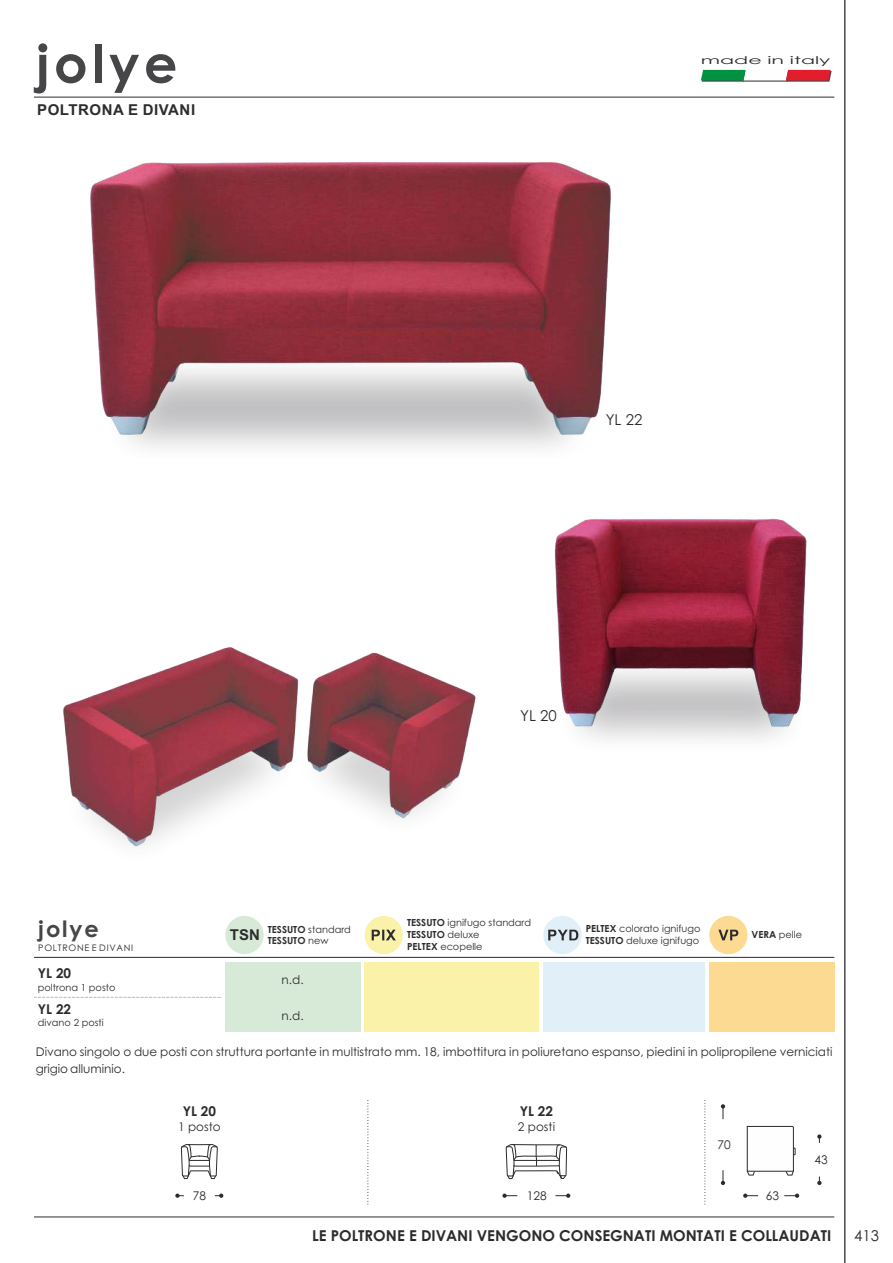
<style>
.page{position:relative;width:893px;height:1263px;background:#fff}
.page>*{position:absolute;margin:0;border:0;box-sizing:border-box;transform-origin:0 0}
.t1{font:700 52.5px "Century Gothic";letter-spacing:.085em;color:#464648}
.t2{font:700 22.5px "Century Gothic";letter-spacing:.085em;color:#464648}
.t3{font:700 15px "Century Gothic";color:#2d2b2d}
.t4{font:700 15px "Arial";letter-spacing:.035em;color:#2d2b2d}
.t5{font:15px "Century Gothic";color:#2d2b2d}
.t6{font:700 13.5px "Century Gothic";color:#2d2b2d}
.t7{font:12px/17.1px "Century Gothic";color:#2d2b2d}
.t8{font:10.65px "Century Gothic";color:#2d2b2d;scale:1.94 1}
.t9{font:9.75px/11.9px "Century Gothic";color:#2d2b2d}
.t10{font:700 9.75px/11.9px "Century Gothic";color:#2d2b2d}
.t11{font:9px "Century Gothic";letter-spacing:.085em;color:#2d2b2d}
.s1{font-weight:700}
.s2{font-weight:400}
</style>
<div class="page">
<hr style="left:844px;top:0;width:1px;height:1263px;background:#2d2b2d">
<hr style="left:34px;top:1217px;width:800px;height:1px;background:#2d2b2d">
<svg style="left:701px;top:70px;width:131px;height:12px"></svg>
<hr style="left:34px;top:97px;width:800px;height:1px;background:#2d2b2d">
<div style="left:225px;top:963px;width:135px;height:34px;background:#d7ead7"></div>
<div style="left:365px;top:963px;width:174px;height:34px;background:#faf2a9"></div>
<div style="left:543px;top:963px;width:162px;height:34px;background:#e1f0f8"></div>
<div style="left:709px;top:963px;width:125px;height:34px;background:#fdda91"></div>
<div style="left:225px;top:916px;width:39px;height:38px;background:#d7ead7;border-radius:19px"></div>
<div style="left:365px;top:916px;width:38px;height:38px;background:#faf2a9;border-radius:19px"></div>
<svg style="left:372px;top:930px;width:24px;height:10px"></svg>
<div style="left:543px;top:916px;width:39px;height:38px;background:#e1f0f8;border-radius:19px"></div>
<svg style="left:548px;top:930px;width:30px;height:10px"></svg>
<div style="left:709px;top:916px;width:38px;height:38px;background:#fdda91;border-radius:19px"></div>
<svg style="left:718px;top:930px;width:20px;height:10px"></svg>
<hr style="left:34px;top:957px;width:800px;height:1px;background:#2d2b2d">
<svg style="left:34px;top:997px;width:187px;height:1px"></svg>
<div style="left:225px;top:998px;width:135px;height:34px;background:#d7ead7"></div>
<div style="left:365px;top:998px;width:174px;height:34px;background:#faf2a9"></div>
<div style="left:543px;top:998px;width:162px;height:34px;background:#e1f0f8"></div>
<div style="left:709px;top:998px;width:125px;height:34px;background:#fdda91"></div>
<svg style="left:747px;top:1126px;width:48px;height:49px"></svg>
<svg style="left:175px;top:1144px;width:48px;height:54px"></svg>
<svg style="left:743px;top:1193px;width:15px;height:5px"></svg>
<svg style="left:784px;top:1193px;width:15px;height:5px"></svg>
<svg style="left:721px;top:1170px;width:4px;height:15px"></svg>
<svg style="left:721px;top:1104px;width:4px;height:15px"></svg>
<svg style="left:817px;top:1134px;width:4px;height:9px"></svg>
<svg style="left:817px;top:1176px;width:4px;height:9px"></svg>
<svg style="left:705px;top:1100px;width:1px;height:105px"></svg>
<svg style="left:367px;top:1100px;width:1px;height:105px"></svg>
<svg style="left:502px;top:1144px;width:68px;height:54px"></svg>
<img style="left:91px;top:163px;width:519px;height:237px">
<img style="left:63px;top:647px;width:413px;height:200px">
<img style="left:554px;top:518px;width:253px;height:133px">
<img style="left:97px;top:351px;width:503px;height:97px">
<img style="left:559px;top:651px;width:244px;height:89px">
<h1 class="t1" style="left:36px;top:43px;width:143px">jolye</h1>
<p class="t4" style="left:37px;top:104px;width:159px">POLTRONA E DIVANI</p>
<p class="t8" style="left:701px;top:56px;width:68px">made in italy</p>
<p class="t5" style="left:606px;top:414px;width:38px">YL 22</p>
<p class="t5" style="left:520px;top:710px;width:38px">YL 20</p>
<p class="t9" style="left:407px;top:917px;width:126px"><span class="s1">TESSUTO</span> ignifugo standard<br><span class="s1">TESSUTO</span> deluxe<br><span class="s1">PELTEX</span> ecopelle</p>
<h2 class="t2" style="left:38px;top:920px;width:62px">jolye</h2>
<p class="t9" style="left:751px;top:929px;width:52px"><span class="s1">VERA</span> pelle</p>
<p class="t11" style="left:38px;top:944px;width:97px">POLTRONE E DIVANI</p>
<p class="t7" style="left:282px;top:972px;width:24px">n.d.</p>
<p class="t7" style="left:282px;top:1008px;width:24px">n.d.</p>
<p class="t10" style="left:268px;top:924px;width:85px">TESSUTO <span class="s2">standard<br></span>TESSUTO <span class="s2">new</span></p>
<p class="t9" style="left:586px;top:923px;width:116px"><span class="s1">PELTEX</span> colorato ignifugo<br><span class="s1">TESSUTO</span> deluxe ignifugo</p>
<p class="t4" style="left:230px;top:929px;width:31px">TSN</p>
<p class="t6" style="left:38px;top:968px;width:35px">YL 20</p>
<p class="t9" style="left:38px;top:982px;width:79px">poltrona 1 posto</p>
<p class="t6" style="left:38px;top:1003px;width:35px">YL 22</p>
<p class="t9" style="left:38px;top:1017px;width:67px">divano 2 posti</p>
<p class="t7" style="left:36px;top:1044px;width:798px">Divano singolo o due posti con struttura portante in multistrato mm. 18, imbottitura in poliuretano espanso, piedini in polipropilene verniciati grigio alluminio.</p>
<p class="t6" style="left:183px;top:1106px;width:35px">YL 20</p>
<p class="t7" style="left:178px;top:1119px;width:44px">1 posto</p>
<p class="t7" style="left:193px;top:1188px;width:15px">78</p>
<p class="t6" style="left:520px;top:1106px;width:35px">YL 22</p>
<p class="t7" style="left:518px;top:1119px;width:39px">2 posti</p>
<p class="t7" style="left:527px;top:1188px;width:21px">128</p>
<p class="t7" style="left:717px;top:1137px;width:15px">70</p>
<p class="t7" style="left:766px;top:1188px;width:15px">63</p>
<p class="t7" style="left:814px;top:1152px;width:15px">43</p>
<p class="t3" style="left:312px;top:1230px;width:521px">LE POLTRONE E DIVANI VENGONO CONSEGNATI MONTATI E COLLAUDATI</p>
<p class="t5" style="left:854px;top:1230px;width:26px">413</p>
</div>
